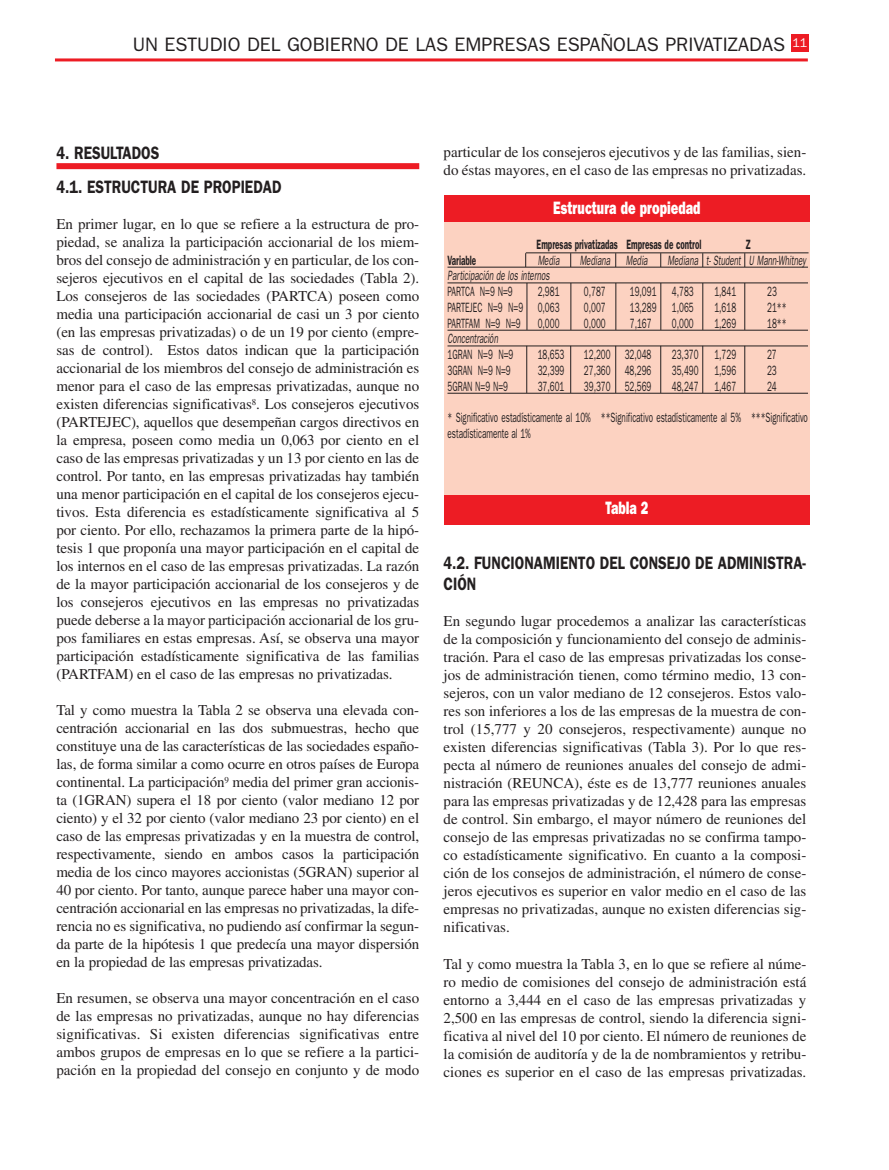
<style>
.page{position:relative;width:889px;height:1170px;background:#fff}
.page>*{position:absolute;margin:0;border:0;box-sizing:border-box;transform-origin:0 0}
.t1{font:19.5px "Franklin Gothic";color:#231f20}
.t2{font:600 18px/33.6px "Franklin Gothic";color:#231f20;scale:.8 1}
.t3{font:800 18px "Franklin Gothic";color:#fff;scale:.7 1}
.t4{font:15px/18px "Times";color:#231f20;text-align:justify}
.t5{font:13.5px/15.8px "Franklin Gothic";color:#231f20;scale:.6 1}
.t6{font:italic 13.5px "Franklin Gothic";color:#231f20;scale:.6 1}
.t7{font:600 13.5px "Franklin Gothic";color:#231f20;scale:.6 1}
</style>
<div class="page">
<div style="left:56px;top:163px;width:363px;height:6px;background:#ed1c24"></div>
<div style="left:791px;top:34px;width:17px;height:17px;background:#ed1c24"></div>
<hr style="left:55px;top:58px;width:753px;height:3px;background:#ed1c24">
<div style="left:444px;top:220px;width:365px;height:278px;background:#fcd2c1"></div>
<hr style="left:447px;top:267px;width:361px;height:1px;background:#231f20">
<hr style="left:447px;top:282px;width:361px;height:1px;background:#231f20">
<hr style="left:447px;top:330px;width:361px;height:1px;background:#231f20">
<hr style="left:447px;top:345px;width:361px;height:1px;background:#231f20">
<hr style="left:447px;top:393px;width:361px;height:1px;background:#231f20">
<div style="left:444px;top:195px;width:365px;height:27px;background:#ed1c24"></div>
<div style="left:444px;top:495px;width:366px;height:29px;background:#ed1c24"></div>
<hr style="left:526px;top:252px;width:282px;height:1px;background:#231f20">
<hr style="left:526px;top:283px;width:1px;height:47px;background:#231f20">
<hr style="left:570px;top:283px;width:1px;height:47px;background:#231f20">
<svg style="left:570px;top:253px;width:1px;height:14px"></svg>
<hr style="left:615px;top:283px;width:1px;height:47px;background:#231f20">
<svg style="left:615px;top:253px;width:1px;height:14px"></svg>
<hr style="left:660px;top:283px;width:1px;height:47px;background:#231f20">
<svg style="left:660px;top:253px;width:1px;height:14px"></svg>
<hr style="left:702px;top:283px;width:1px;height:47px;background:#231f20">
<svg style="left:702px;top:253px;width:1px;height:14px"></svg>
<hr style="left:744px;top:283px;width:1px;height:47px;background:#231f20">
<hr style="left:526px;top:346px;width:1px;height:47px;background:#231f20">
<hr style="left:570px;top:346px;width:1px;height:47px;background:#231f20">
<hr style="left:615px;top:346px;width:1px;height:47px;background:#231f20">
<hr style="left:660px;top:346px;width:1px;height:47px;background:#231f20">
<hr style="left:702px;top:346px;width:1px;height:47px;background:#231f20">
<hr style="left:744px;top:346px;width:1px;height:47px;background:#231f20">
<svg style="left:744px;top:253px;width:1px;height:14px"></svg>
<svg style="left:525px;top:253px;width:1px;height:14px"></svg>
<h1 class="t1" style="left:133px;top:37px;width:676px">UN ESTUDIO DEL GOBIERNO DE LAS EMPRESAS ESPAÑOLAS PRIVATIZADAS <sup>11</sup></h1>
<p class="t2" style="left:56px;top:137px;width:283px">4. RESULTADOS<br>4.1. ESTRUCTURA DE PROPIEDAD</p>
<p class="t4" style="left:56px;top:216px;width:364px">En primer lugar, en lo que se refiere a la estructura de pro&shy;piedad, se analiza la participación accionarial de los miem&shy;bros del consejo de administración y en particular, de los con&shy;sejeros ejecutivos en el capital de las sociedades (Tabla 2).<br>Los consejeros de las sociedades (PARTCA) poseen como media una participación accionarial de casi un 3 por ciento (en las empresas privatizadas) o de un 19 por ciento (empre&shy;sas de control). Estos datos indican que la participación accionarial de los miembros del consejo de administración es menor para el caso de las empresas privatizadas, aunque no existen diferencias significativas<sup>8</sup>. Los consejeros ejecutivos (PARTEJEC), aquellos que desempeñan cargos directivos en la empresa, poseen como media un 0,063 por ciento en el caso de las empresas privatizadas y un 13 por ciento en las de control. Por tanto, en las empresas privatizadas hay también una menor participación en el capital de los consejeros ejecu&shy;tivos. Esta diferencia es estadísticamente significativa al 5 por ciento. Por ello, rechazamos la primera parte de la hipó&shy;tesis 1 que proponía una mayor participación en el capital de los internos en el caso de las empresas privatizadas. La razón de la mayor participación accionarial de los consejeros y de los consejeros ejecutivos en las empresas no privatizadas puede deberse a la mayor participación accionarial de los gru&shy;pos familiares en estas empresas. Así, se observa una mayor participación estadísticamente significativa de las familias (PARTFAM) en el caso de las empresas no privatizadas.</p>
<p class="t4" style="left:56px;top:702px;width:364px">Tal y como muestra la Tabla 2 se observa una elevada con&shy;centración accionarial en las dos submuestras, hecho que constituye una de las características de las sociedades españo&shy;las, de forma similar a como ocurre en otros países de Europa continental. La participación<sup>9</sup> media del primer gran accionis&shy;ta (1GRAN) supera el 18 por ciento (valor mediano 12 por ciento) y el 32 por ciento (valor mediano 23 por ciento) en el caso de las empresas privatizadas y en la muestra de control, respectivamente, siendo en ambos casos la participación media de los cinco mayores accionistas (5GRAN) superior al 40 por ciento. Por tanto, aunque parece haber una mayor con&shy;centración accionarial en las empresas no privatizadas, la dife&shy;rencia no es significativa, no pudiendo así confirmar la segun&shy;da parte de la hipótesis 1 que predecía una mayor dispersión en la propiedad de las empresas privatizadas.</p>
<p class="t4" style="left:56px;top:990px;width:364px">En resumen, se observa una mayor concentración en el caso de las empresas no privatizadas, aunque no hay diferencias significativas. Si existen diferencias significativas entre ambos grupos de empresas en lo que se refiere a la partici&shy;pación en la propiedad del consejo en conjunto y de modo</p>
<p class="t4" style="left:443px;top:144px;width:364px">particular de los consejeros ejecutivos y de las familias, sien&shy;do éstas mayores, en el caso de las empresas no privatizadas.</p>
<p class="t3" style="left:553px;top:201px;width:212px">Estructura de propiedad</p>
<p class="t7" style="left:536px;top:239px;width:276px">Empresas privatizadas Empresas de control</p>
<p class="t7" style="left:745px;top:239px;width:10px">Z</p>
<p class="t7" style="left:447px;top:255px;width:50px">Variable</p>
<p class="t6" style="left:537px;top:255px;width:38px">Media</p>
<p class="t6" style="left:579px;top:255px;width:115px">Mediana Media</p>
<p class="t6" style="left:667px;top:255px;width:232px">Mediana t- Student U Mann-Whitney</p>
<p class="t6" style="left:447px;top:271px;width:172px">Participación de los internos</p>
<p class="t5" style="left:447px;top:285px;width:110px">PARTCA N=9 N=9</p>
<p class="t5" style="left:537px;top:285px;width:38px">2,981</p>
<p class="t5" style="left:584px;top:285px;width:38px">0,787</p>
<p class="t5" style="left:630px;top:285px;width:108px">19,091 4,783</p>
<p class="t5" style="left:714px;top:285px;width:38px">1,841</p>
<p class="t5" style="left:767px;top:285px;width:18px">23</p>
<p class="t5" style="left:447px;top:300px;width:188px">PARTEJEC N=9 N=9 0,063</p>
<p class="t5" style="left:584px;top:300px;width:38px">0,007</p>
<p class="t5" style="left:630px;top:300px;width:108px">13,289 1,065</p>
<p class="t5" style="left:714px;top:300px;width:38px">1,618</p>
<p class="t5" style="left:767px;top:300px;width:34px">21**</p>
<p class="t5" style="left:447px;top:316px;width:188px">PARTFAM N=9 N=9 0,000</p>
<p class="t5" style="left:584px;top:316px;width:38px">0,000</p>
<p class="t5" style="left:630px;top:316px;width:38px">7,167</p>
<p class="t5" style="left:672px;top:316px;width:38px">0,000</p>
<p class="t5" style="left:714px;top:316px;width:38px">1,269</p>
<p class="t5" style="left:767px;top:316px;width:34px">18**</p>
<p class="t6" style="left:447px;top:334px;width:86px">Concentración</p>
<p class="t5" style="left:447px;top:348px;width:111px">1GRAN N=9 N=9</p>
<p class="t5" style="left:537px;top:348px;width:46px">18,653</p>
<p class="t5" style="left:584px;top:348px;width:114px">12,200 32,048</p>
<p class="t5" style="left:672px;top:348px;width:109px">23,370 1,729</p>
<p class="t5" style="left:767px;top:348px;width:18px">27</p>
<p class="t5" style="left:447px;top:363px;width:107px">3GRAN N=9 N=9</p>
<p class="t5" style="left:537px;top:363px;width:46px">32,399</p>
<p class="t5" style="left:584px;top:363px;width:114px">27,360 48,296</p>
<p class="t5" style="left:672px;top:363px;width:109px">35,490 1,596</p>
<p class="t5" style="left:767px;top:363px;width:18px">23</p>
<p class="t5" style="left:447px;top:379px;width:102px">5GRAN N=9 N=9</p>
<p class="t5" style="left:537px;top:379px;width:46px">37,601</p>
<p class="t5" style="left:584px;top:379px;width:114px">39,370 52,569</p>
<p class="t5" style="left:672px;top:379px;width:109px">48,247 1,467</p>
<p class="t5" style="left:767px;top:379px;width:18px">24</p>
<p class="t5" style="left:447px;top:411px;width:602px">* Significativo estadísticamente al 10% **Significativo estadísticamente al 5% ***Significativo estadísticamente al 1%</p>
<p class="t3" style="left:605px;top:502px;width:63px">Tabla 2</p>
<p class="t2" style="left:443px;top:553px;width:454px;line-height:21.6px">4.2. FUNCIONAMIENTO DEL CONSEJO DE ADMINISTRA-<br>CIÓN</p>
<p class="t4" style="left:443px;top:613px;width:364px">En segundo lugar procedemos a analizar las características de la composición y funcionamiento del consejo de adminis&shy;tración. Para el caso de las empresas privatizadas los conse&shy;jos de administración tienen, como término medio, 13 con&shy;sejeros, con un valor mediano de 12 consejeros. Estos valo&shy;res son inferiores a los de las empresas de la muestra de con&shy;trol (15,777 y 20 consejeros, respectivamente) aunque no existen diferencias significativas (Tabla 3). Por lo que res&shy;pecta al número de reuniones anuales del consejo de admi&shy;nistración (REUNCA), éste es de 13,777 reuniones anuales para las empresas privatizadas y de 12,428 para las empresas de control. Sin embargo, el mayor número de reuniones del consejo de las empresas privatizadas no se confirma tampo&shy;co estadísticamente significativo. En cuanto a la composi&shy;ción de los consejos de administración, el número de conse&shy;jeros ejecutivos es superior en valor medio en el caso de las empresas no privatizadas, aunque no existen diferencias sig&shy;nificativas.</p>
<p class="t4" style="left:443px;top:955px;width:364px">Tal y como muestra la Tabla 3, en lo que se refiere al núme&shy;ro medio de comisiones del consejo de administración está entorno a 3,444 en el caso de las empresas privatizadas y 2,500 en las empresas de control, siendo la diferencia signi&shy;ficativa al nivel del 10 por ciento. El número de reuniones de la comisión de auditoría y de la de nombramientos y retribu&shy;ciones es superior en el caso de las empresas privatizadas.</p>
</div>
